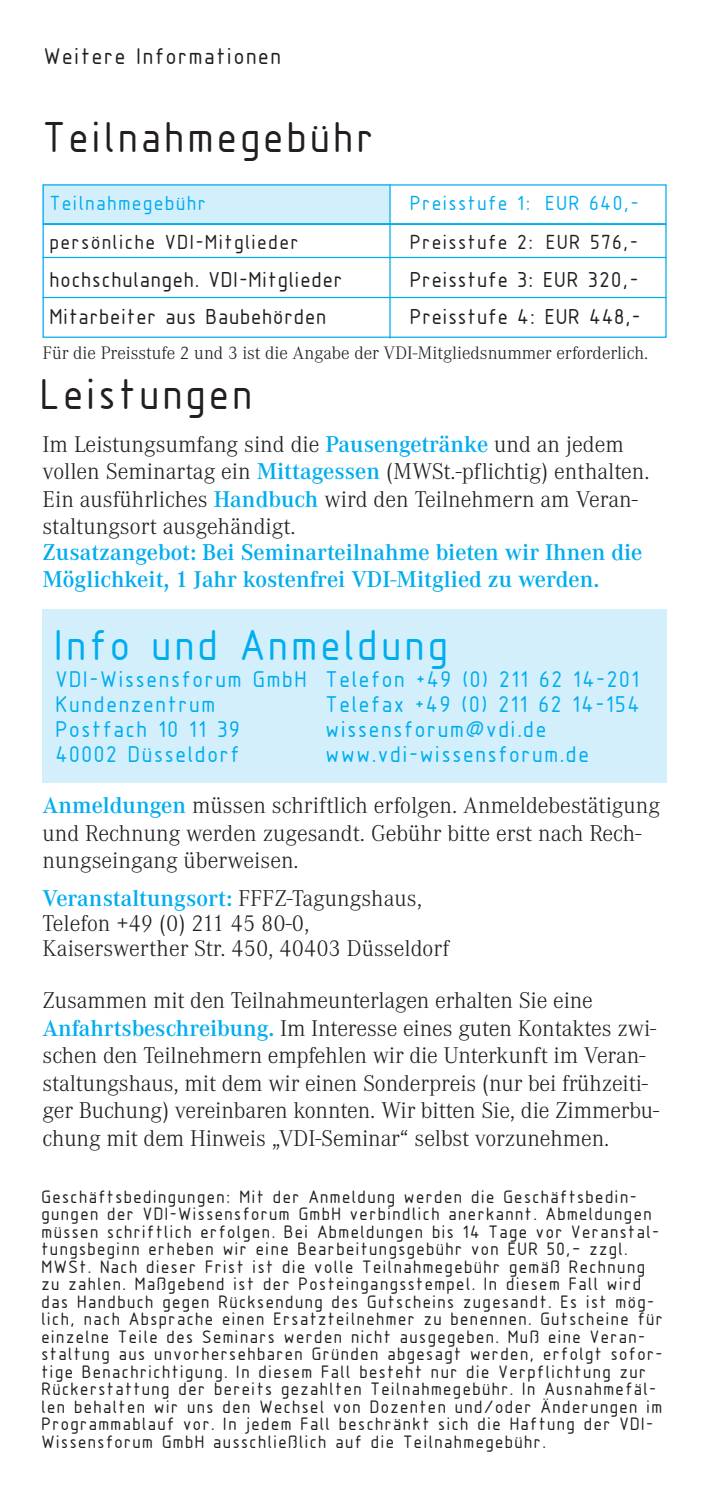
<style>
.page{position:relative;width:708px;height:1488px;background:#fff}
.page>*{position:absolute;margin:0;border:0;box-sizing:border-box;transform-origin:0 0}
.t1{font:45px "Isonorm 3098 LW20";color:#231f1f}
.t2{font:45px "Isonorm 3098 LW20";color:#00adef}
.t3{font:300 23.75px/27.5px "Corporate A";letter-spacing:-.005em;color:#231f1f}
.t4{font:23.75px/25px "Isonorm 3098 LW20";color:#00adef}
.t5{font:600 23.75px/26.2px "Corporate A";color:#00adef}
.t6{font:23.75px "Isonorm 3098 LW20";color:#231f1f}
.t7{font:22.5px "Isonorm 3098 LW20";letter-spacing:-.025em;color:#231f1f}
.t8{font:21.25px "Isonorm 3098 LW20";color:#231f1f}
.t9{font:21.25px "Isonorm 3098 LW20";color:#00adef}
.t10{font:18.75px/17.5px "Isonorm 3098 LW20";color:#231f1f}
.t11{font:300 18.75px "Corporate A";color:#231f1f}
.s1{font-weight:600;color:#00adef}
</style>
<div class="page">
<div style="left:43px;top:609px;width:623px;height:174px;background:#d4effc"></div>
<div style="left:43px;top:184px;width:347px;height:40px;background:#d4effc"></div>
<div style="left:43px;top:224px;width:623px;height:114px;border:1px solid #00adef"></div>
<div style="left:43px;top:184px;width:623px;height:40px;border:1px solid #00adef"></div>
<hr style="left:389px;top:184px;width:1px;height:154px;background:#00adef">
<hr style="left:43px;top:257px;width:623px;height:1px;background:#00adef">
<hr style="left:43px;top:297px;width:623px;height:1px;background:#00adef">
<p class="t6" style="left:45px;top:48px;width:240px">Weitere Informationen</p>
<h1 class="t1" style="left:45px;top:122px;width:336px">Teilnahmegebühr</h1>
<p class="t9" style="left:51px;top:196px;width:159px">Teilnahmegebühr</p>
<p class="t9" style="left:411px;top:196px;width:232px">Preisstufe 1: EUR 640,-</p>
<p class="t8" style="left:51px;top:235px;width:252px">persönliche VDI-Mitglieder</p>
<p class="t8" style="left:411px;top:235px;width:231px">Preisstufe 2: EUR 576,-</p>
<p class="t7" style="left:51px;top:272px;width:296px">hochschulangeh. VDI-Mitglieder</p>
<p class="t7" style="left:411px;top:272px;width:232px">Preisstufe 3: EUR 320,-</p>
<p class="t7" style="left:51px;top:309px;width:280px">Mitarbeiter aus Baubehörden</p>
<p class="t7" style="left:411px;top:309px;width:234px">Preisstufe 4: EUR 448,-</p>
<p class="t11" style="left:43px;top:347px;width:607px">Für die Preisstufe 2 und 3 ist die Angabe der VDI-Mitgliedsnummer erforderlich.</p>
<h1 class="t1" style="left:43px;top:379px;width:217px">Leistungen</h1>
<p class="t3" style="left:43px;top:433px;width:608px">Im Leistungsumfang sind die <span class="s1">Pausengetränke</span> und an jedem vollen Seminartag ein <span class="s1">Mittagessen</span> (MWSt.-pflichtig) enthalten.<br>Ein ausführliches <span class="s1">Handbuch</span> wird den Teilnehmern am Veran&shy;staltungsort ausgehändigt.</p>
<p class="t5" style="left:43px;top:542px;width:601px">Zusatzangebot: Bei Seminarteilnahme bieten wir Ihnen die<br>Möglichkeit, 1 Jahr kostenfrei VDI-Mitglied zu werden.</p>
<h1 class="t2" style="left:57px;top:630px;width:398px">Info und Anmeldung</h1>
<p class="t4" style="left:57px;top:669px;width:586px">VDI-Wissensforum GmbH Telefon +49 (0) 211 62 14-201<br>Kundenzentrum</p>
<p class="t4" style="left:327px;top:694px;width:317px">Telefax +49 (0) 211 62 14-154</p>
<p class="t4" style="left:57px;top:719px;width:188px">Postfach 10 11 39</p>
<p class="t4" style="left:327px;top:719px;width:224px">wissensforum@vdi.de</p>
<p class="t4" style="left:57px;top:744px;width:187px">40002 Düsseldorf</p>
<p class="t4" style="left:327px;top:744px;width:266px">www.vdi-wissensforum.de</p>
<p class="t3" style="left:43px;top:794px;width:619px"><span class="s1">Anmeldungen</span> müssen schriftlich erfolgen. Anmeldebestätigung und Rechnung werden zugesandt. Gebühr bitte erst nach Rech&shy;nungseingang überweisen.</p>
<p class="t3" style="left:43px;top:888px;width:408px;line-height:25px"><span class="s1">Veranstaltungsort:</span> FFFZ-Tagungshaus,<br>Telefon +49 (0) 211 45 80-0,<br>Kaiserswerther Str. 450, 40403 Düsseldorf</p>
<p class="t3" style="left:43px;top:989px;width:618px">Zusammen mit den Teilnahmeunterlagen erhalten Sie eine <span class="s1">Anfahrtsbeschreibung.</span> Im Interesse eines guten Kontaktes zwi&shy;schen den Teilnehmern empfehlen wir die Unterkunft im Veran&shy;staltungshaus, mit dem wir einen Sonderpreis (nur bei frühzeiti&shy;ger Buchung) vereinbaren konnten. Wir bitten Sie, die Zimmerbu&shy;chung mit dem Hinweis „VDI-Seminar“ selbst vorzunehmen.</p>
<p class="t10" style="left:43px;top:1189px;width:624px">Geschäftsbedingungen: Mit der Anmeldung werden die Geschäftsbedin&shy;gungen der VDI-Wissensforum GmbH verbindlich anerkannt. Abmeldungen müssen schriftlich erfolgen. Bei Abmeldungen bis 14 Tage vor Veranstal&shy;tungsbeginn erheben wir eine Bearbeitungsgebühr von EUR 50,– zzgl.<br>MWSt. Nach dieser Frist ist die volle Teilnahmegebühr gemäß Rechnung zu zahlen. Maßgebend ist der Posteingangsstempel. In diesem Fall wird das Handbuch gegen Rücksendung des Gutscheins zugesandt. Es ist mög&shy;lich, nach Absprache einen Ersatzteilnehmer zu benennen. Gutscheine für einzelne Teile des Seminars werden nicht ausgegeben. Muß eine Veran&shy;staltung aus unvorhersehbaren Gründen abgesagt werden, erfolgt sofor&shy;tige Benachrichtigung. In diesem Fall besteht nur die Verpflichtung zur Rückerstattung der bereits gezahlten Teilnahmegebühr. In Ausnahmefäl&shy;len behalten wir uns den Wechsel von Dozenten und/oder Änderungen im Programmablauf vor. In jedem Fall beschränkt sich die Haftung der VDI-Wissensforum GmbH ausschließlich auf die Teilnahmegebühr.</p>
</div>
